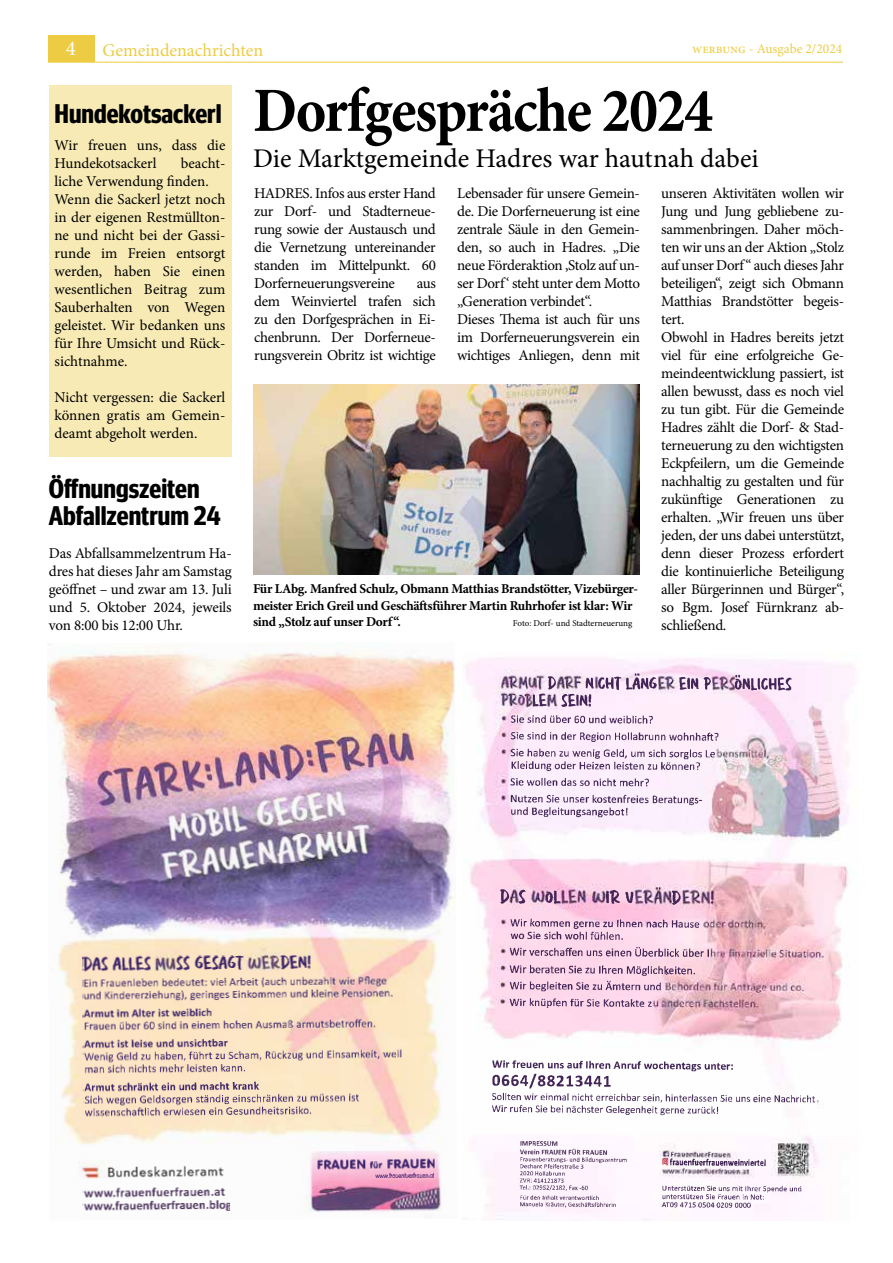
<style>
.page{position:relative;width:893px;height:1263px;background:#fff}
.page>*{position:absolute;margin:0;border:0;box-sizing:border-box;transform-origin:0 0}
.t1{font:700 63px "Minion Pro";letter-spacing:-.025em;color:#000;scale:.92 1}
.t2{font:700 condensed 27px/27px "BB Titel";color:#000}
.t3{font:27px "Minion Pro";color:#000}
.t4{font:21px "Minion Pro";color:#fff}
.t5{font:18px "Minion Pro";color:#edcc43}
.t6{font:15px/18px "Minion Pro";letter-spacing:-.02em;color:#000;text-align:justify}
.t7{font:15px/18px "Minion Pro";color:#000}
.t8{font:700 13.5px/16.5px "Minion Pro";letter-spacing:-.02em;color:#000}
.t9{font:13.5px "Minion Pro";color:#edcc43}
.t10{font:9px "Minion Pro";letter-spacing:-.01em;color:#000}
</style>
<div class="page">
<div style="left:48px;top:35px;width:47px;height:27px;background:#edcc43"></div>
<hr style="left:48px;top:62px;width:795px;height:1px;background:#edcc43">
<img style="left:253px;top:385px;width:387px;height:190px">
<div style="left:49px;top:85px;width:183px;height:372px;background:#f7eab4"></div>
<img style="left:47px;top:643px;width:408px;height:569px">
<img style="left:82px;top:954px;width:353px;height:218px">
<img style="left:82px;top:1166px;width:148px;height:46px">
<img style="left:375px;top:1172px;width:60px;height:6px">
<img style="left:466px;top:657px;width:389px;height:563px">
<img style="left:491px;top:672px;width:324px;height:537px">
<img style="left:519px;top:1140px;width:108px;height:67px">
<img style="left:662px;top:1159px;width:103px;height:7px">
<img style="left:840px;top:866px;width:6px;height:22px">
<h3 class="t4" style="left:66px;top:35px;width:12px">4</h3>
<p class="t5" style="left:102px;top:38px;width:162px">Gemeindenachrichten</p>
<p class="t9" style="left:692px;top:39px;width:152px">werbung - Ausgabe 2/2024</p>
<h1 class="t1" style="left:253px;top:66px;width:502px">Dorfgespräche 2024</h1>
<h2 class="t3" style="left:253px;top:140px;width:507px">Die Marktgemeinde Hadres war hautnah dabei</h2>
<p class="t6" style="left:254px;top:184px;width:183px">HADRES. Infos aus erster Hand zur Dorf- und Stadterneue&shy;rung sowie der Austausch und die Vernetzung untereinander standen im Mittelpunkt. 60<br>Dorferneuerungsvereine</p>
<h2 class="t2" style="left:55px;top:100px;width:169px">Hundekotsackerl</h2>
<p class="t7" style="left:55px;top:137px;width:172px">Wir freuen uns, dass die<br>Hundekotsackerl</p>
<p class="t7" style="left:55px;top:155px;width:172px;text-indent:126px">beacht&shy;liche Verwendung finden.<br>Wenn die Sackerl jetzt noch in der eigenen Restmüllton&shy;ne und nicht bei der Gassi&shy;runde im Freien entsorgt werden, haben Sie einen wesentlichen Beitrag zum<br>Sauberhalten von Wegen geleistet. Wir bedanken uns für Ihre Umsicht und Rück&shy;sichtnahme.</p>
<p class="t6" style="left:55px;top:389px;width:172px">Nicht vergessen: die Sackerl können gratis am Gemein&shy;deamt abgeholt werden.</p>
<h2 class="t2" style="left:49px;top:475px;width:173px">Öffnungszeiten<br>Abfallzentrum 24</h2>
<p class="t6" style="left:49px;top:544px;width:184px">Das Abfallsammelzentrum Ha&shy;dres hat dieses Jahr am Samstag geöffnet – und zwar am 13. Juli und 5. Oktober 2024, jeweils von 8:00 bis 12:00 Uhr.</p>
<p class="t6" style="left:457px;top:184px;width:184px;text-align:left">Lebensader für unsere Gemein&shy;de. Die Dorferneuerung ist eine zentrale Säule in den Gemein&shy;den, so auch in Hadres. „Die neue Förderaktion ,Stolz auf un&shy;ser Dorf‘ steht unter dem Motto „Generation verbindet“.<br>Dieses Thema ist auch für uns im Dorferneuerungsverein ein wichtiges Anliegen, denn mit</p>
<p class="t6" style="left:661px;top:184px;width:184px;text-align:left">unseren Aktivitäten wollen wir<br>Jung und Jung gebliebene zu&shy;sammenbringen. Daher möch&shy;ten wir uns an der Aktion „Stolz auf unser Dorf“ auch dieses Jahr beteiligen“, zeigt sich Obmann<br>Matthias Brandstötter begeis&shy;tert.<br>Obwohl in Hadres bereits jetzt viel für eine erfolgreiche Ge&shy;meindeentwicklung passiert, ist allen bewusst, dass es noch viel zu tun gibt. Für die Gemeinde<br>Hadres zählt die Dorf- &amp; Stad&shy;terneuerung zu den wichtigsten<br>Eckpfeilern, um die Gemeinde nachhaltig zu gestalten und für zukünftige Generationen zu erhalten. „Wir freuen uns über jeden, der uns dabei unterstützt, denn dieser Prozess erfordert die kontinuierliche Beteiligung aller Bürgerinnen und Bürger“, so Bgm. Josef Fürnkranz ab&shy;schließend.</p>
<p class="t6" style="left:254px;top:274px;width:183px;text-indent:163px">aus dem Weinviertel trafen sich zu den Dorfgesprächen in Ei&shy;chenbrunn. Der Dorferneue&shy;rungsverein Obritz ist wichtige</p>
<p class="t8" style="left:253px;top:581px;width:386px">Für LAbg. Manfred Schulz, Obmann Matthias Brandstötter, Vizebürger&shy;meister Erich Greil und Geschäftsführer Martin Ruhrhofer ist klar: Wir sind „Stolz auf unser Dorf“.</p>
<p class="t10" style="left:513px;top:617px;width:121px">Foto: Dorf- und Stadterneuerung</p>
</div>
